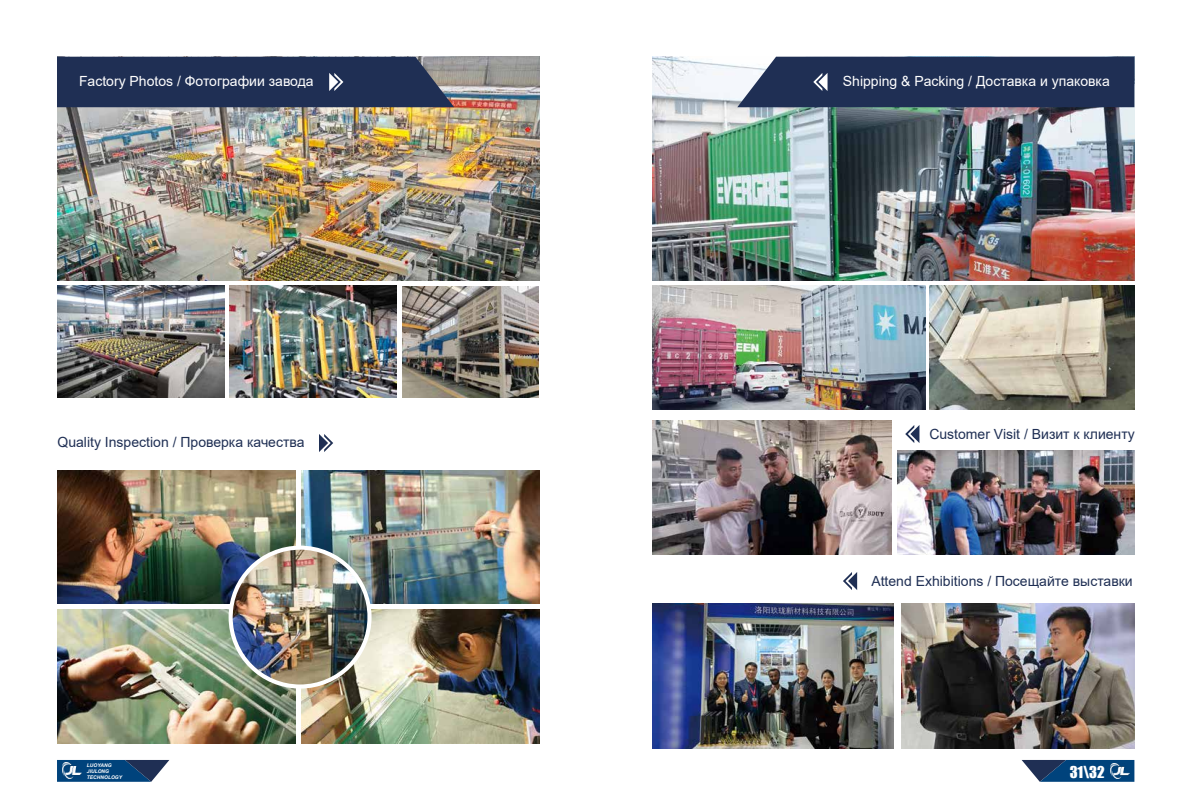
<style>
.page{position:relative;width:1191px;height:808px;background:#fff}
.page>*{position:absolute;margin:0;border:0;box-sizing:border-box;transform-origin:0 0}
.t1{font:15px "Impact";color:#fff}
.t2{font:14px "Arial";color:#1f2f54}
.t3{font:14px "Arial";color:#fff}
.t4{font:italic 700 5px/6px "Arial";color:#fff}
</style>
<div class="page">
<img style="left:57px;top:57px;width:482px;height:223px">
<img style="left:652px;top:57px;width:482px;height:223px">
<svg style="left:57px;top:760px;width:112px;height:22px;background:#215180"></svg>
<svg style="left:1021px;top:760px;width:113px;height:22px;background:#225381"></svg>
<img style="left:62px;top:763px;width:19px;height:15px">
<img style="left:1110px;top:763px;width:19px;height:16px">
<div style="left:57px;top:57px;width:397px;height:50px;background:#1f2f54"></div>
<svg style="left:319px;top:434px;width:14px;height:18px"></svg>
<svg style="left:905px;top:425px;width:14px;height:18px"></svg>
<div style="left:737px;top:57px;width:397px;height:50px;background:#1f2f54"></div>
<img style="left:57px;top:286px;width:167px;height:111px">
<img style="left:230px;top:286px;width:167px;height:111px">
<img style="left:301px;top:610px;width:238px;height:133px">
<img style="left:57px;top:610px;width:238px;height:133px">
<img style="left:301px;top:470px;width:238px;height:134px">
<img style="left:57px;top:470px;width:238px;height:134px">
<svg style="left:229px;top:546px;width:142px;height:142px"></svg>
<img style="left:233px;top:550px;width:134px;height:134px;border-radius:67px">
<svg style="left:843px;top:572px;width:14px;height:18px"></svg>
<img style="left:652px;top:421px;width:239px;height:133px">
<img style="left:902px;top:604px;width:232px;height:144px">
<img style="left:652px;top:604px;width:241px;height:144px">
<img style="left:652px;top:286px;width:273px;height:124px">
<img style="left:929px;top:286px;width:205px;height:124px">
<img style="left:897px;top:450px;width:237px;height:104px">
<img style="left:402px;top:286px;width:136px;height:111px">
<p class="t3" style="left:79px;top:71px;width:236px">Factory Photos / Фотографии завода</p>
<p class="t2" style="left:57px;top:432px;width:249px">Quality Inspection / Проверка качества</p>
<p class="t3" style="left:843px;top:71px;width:268px">Shipping &amp; Packing / Доставка и упаковка</p>
<p class="t2" style="left:929px;top:424px;width:207px">Customer Visit / Визит к клиенту</p>
<p class="t2" style="left:871px;top:571px;width:263px">Attend Exhibitions / Посещайте выставки</p>
<p class="t4" style="left:87px;top:762px;width:37px">LUOYANG<br>JIULONG<br>TECHNOLOGY</p>
<p class="t1" style="left:1069px;top:760px;width:37px">31\32</p>
</div>
